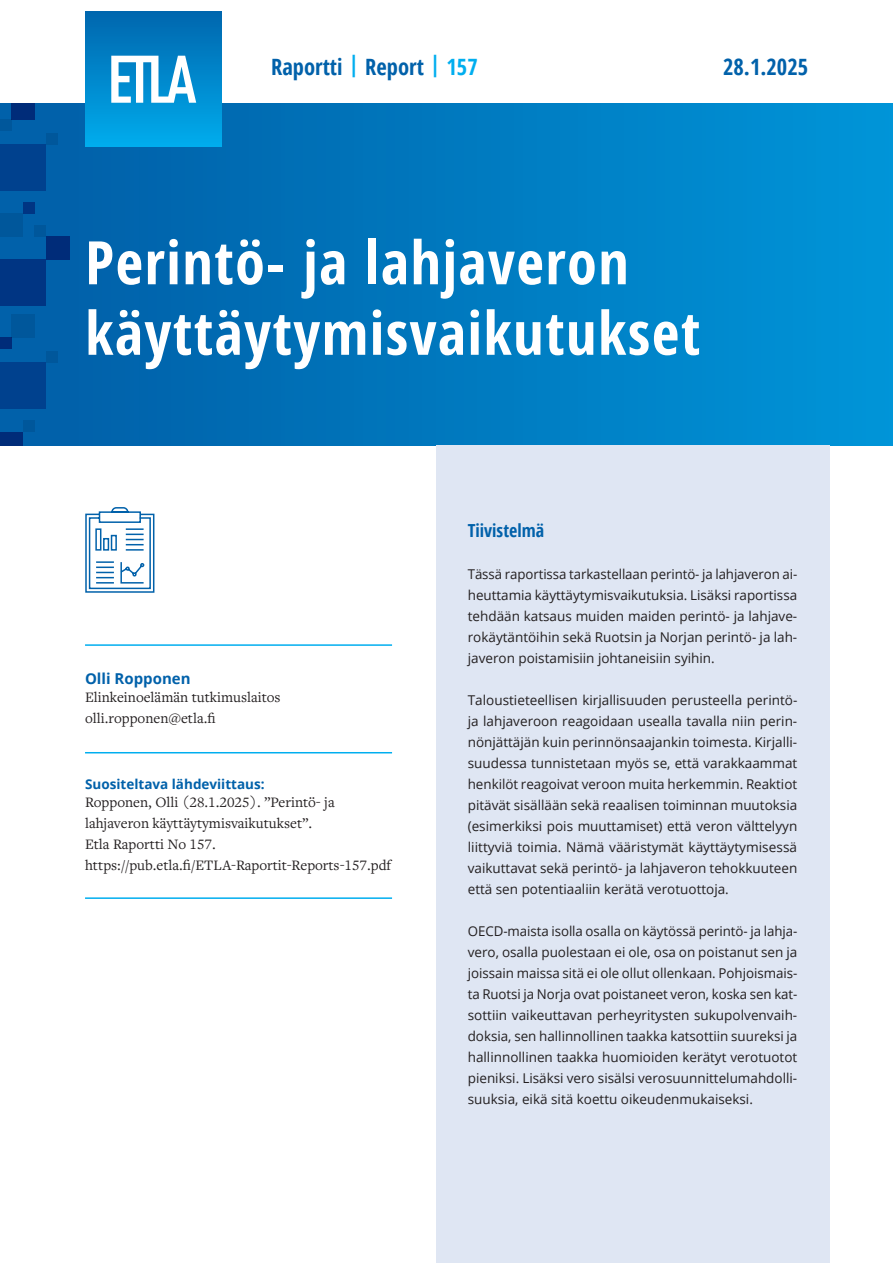
<style>
.page{position:relative;width:893px;height:1263px;background:#fff}
.page>*{position:absolute;margin:0;border:0;box-sizing:border-box;transform-origin:0 0}
.t1{font:700 condensed 60px/70.5px "Open Sans";letter-spacing:.025em;color:#fff}
.t2{font:700 condensed 22.5px "Open Sans";color:#0161aa}
.t3{font:700 condensed 18px "Open Sans";color:#0161aa}
.t4{font:15px/21px "Freight Text Pro";color:#231f20}
.t5{font:700 15px "Open Sans";color:#0161aa}
.t6{font:13.5px/21px "Open Sans";color:#231f20;text-align:justify}
.t7{font:700 13.5px "Open Sans";color:#0161aa}
.s1{color:#00aeef}
</style>
<div class="page">
<div style="left:0;top:104px;width:893px;height:342px;background:linear-gradient(to right,#015da5,#0095d8)"></div>
<div style="left:0;top:260px;width:46px;height:46px;background:#003583"></div>
<div style="left:0;top:144px;width:46px;height:46px;background:#00418e"></div>
<div style="left:0;top:362px;width:46px;height:46px;background:#00418e"></div>
<div style="left:46px;top:237px;width:23px;height:23px;background:#002c79"></div>
<div style="left:0;top:214px;width:23px;height:23px;background:#00579b"></div>
<div style="left:0;top:432px;width:23px;height:14px;background:#002c79"></div>
<div style="left:12px;top:104px;width:23px;height:16px;background:#002c79"></div>
<div style="left:35px;top:225px;width:11px;height:12px;background:#00579b"></div>
<div style="left:46px;top:133px;width:12px;height:11px;background:#00579b"></div>
<div style="left:46px;top:351px;width:12px;height:11px;background:#00579b"></div>
<div style="left:0;top:120px;width:12px;height:11px;background:#00579b"></div>
<div style="left:0;top:338px;width:12px;height:11px;background:#002c79"></div>
<div style="left:23px;top:202px;width:12px;height:12px;background:#003583"></div>
<div style="left:23px;top:420px;width:12px;height:12px;background:#00579b"></div>
<div style="left:12px;top:315px;width:23px;height:23px;background:#00579b"></div>
<div style="left:85px;top:12px;width:136px;height:135px;background:linear-gradient(to bottom,#0066ae,#00aced)"></div>
<svg style="left:111px;top:56px;width:85px;height:47px"></svg>
<div style="left:436px;top:446px;width:393px;height:817px;background:#dfe6f3"></div>
<svg style="left:85px;top:507px;width:70px;height:86px"></svg>
<hr style="left:85px;top:752px;width:307px;height:1px;background:#00aeef">
<hr style="left:85px;top:897px;width:307px;height:2px;background:#00aeef">
<hr style="left:85px;top:644px;width:307px;height:2px;background:#00aeef">
<h2 class="t2" style="left:271px;top:51px;width:208px">Raportti <span class="s1">|</span> Report <span class="s1">| 157</span></h2>
<h2 class="t2" style="left:723px;top:51px;width:87px">28.1.2025</h2>
<h1 class="t1" style="left:85px;top:226px;width:616px">Perintö- ja lahjaveron käyttäytymisvaikutukset</h1>
<p class="t5" style="left:85px;top:668px;width:107px">Olli Ropponen</p>
<p class="t4" style="left:85px;top:686px;width:197px">Elinkeinoelämän tutkimuslaitos olli.ropponen@etla.fi</p>
<p class="t7" style="left:85px;top:775px;width:181px">Suositeltava lähdeviittaus:</p>
<p class="t4" style="left:85px;top:791px;width:308px">Ropponen, Olli (28.1.2025). ”Perintö- ja lahjaveron käyttäytymisvaikutukset”.<br>Etla Raportti No 157. https://pub.etla.fi/ETLA-Raportit-Reports-157.pdf</p>
<h3 class="t3" style="left:468px;top:518px;width:78px">Tiivistelmä</h3>
<p class="t6" style="left:468px;top:563px;width:331px">Tässä raportissa tarkastellaan perintö- ja lahjaveron ai&shy;heuttamia käyttäytymisvaikutuksia. Lisäksi raportissa tehdään katsaus muiden maiden perintö- ja lahjave&shy;rokäytäntöihin sekä Ruotsin ja Norjan perintö- ja lah&shy;javeron poistamisiin johtaneisiin syihin.</p>
<p class="t6" style="left:468px;top:689px;width:331px">Taloustieteellisen kirjallisuuden perusteella perintö&shy;ja lahjaveroon reagoidaan usealla tavalla niin perin&shy;nönjättäjän kuin perinnönsaajankin toimesta. Kirjalli&shy;suudessa tunnistetaan myös se, että varakkaammat henkilöt reagoivat veroon muita herkemmin. Reaktiot pitävät sisällään sekä reaalisen toiminnan muutoksia (esimerkiksi pois muuttamiset) että veron välttelyyn liittyviä toimia. Nämä vääristymät käyttäytymisessä vaikuttavat sekä perintö- ja lahjaveron tehokkuuteen että sen potentiaaliin kerätä verotuottoja.</p>
<p class="t6" style="left:468px;top:920px;width:331px">OECD-maista isolla osalla on käytössä perintö- ja lahja&shy;vero, osalla puolestaan ei ole, osa on poistanut sen ja joissain maissa sitä ei ole ollut ollenkaan. Pohjoismais&shy;ta Ruotsi ja Norja ovat poistaneet veron, koska sen kat&shy;sottiin vaikeuttavan perheyritysten sukupolvenvaih&shy;doksia, sen hallinnollinen taakka katsottiin suureksi ja hallinnollinen taakka huomioiden kerätyt verotuotot pieniksi. Lisäksi vero sisälsi verosuunnittelumahdolli&shy;suuksia, eikä sitä koettu oikeudenmukaiseksi.</p>
</div>
